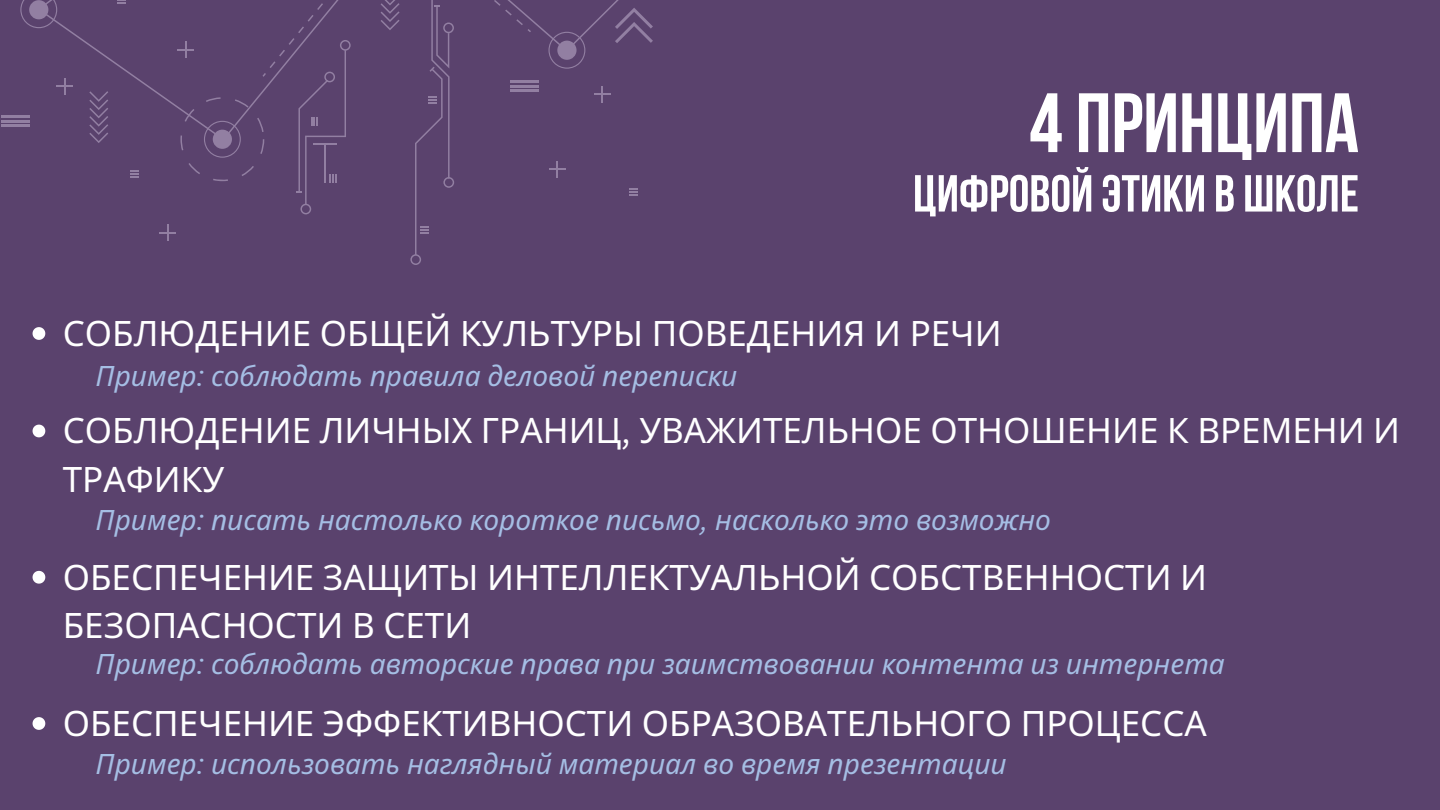
<style>
.page{position:relative;width:1440px;height:810px;background:#5a426d}
.page>*{position:absolute;margin:0;border:0;box-sizing:border-box;transform-origin:0 0}
.t1{font:700 84px "Bebas Neue";color:#fff}
.t2{font:700 52px "Bebas Neue";color:#fff}
.t3{font:35px/48.8px "Noto Sans";color:#fff}
.t4{font:italic 28px "Noto Sans";color:#a5bee4}
.s1{font-family:"Canva Sans"}
</style>
<div class="page">
<svg style="left:38px;top:0;width:581px;height:108px"></svg>
<svg style="left:20px;top:0;width:37px;height:28px"></svg>
<svg style="left:548px;top:32px;width:37px;height:37px"></svg>
<svg style="left:472px;top:0;width:59px;height:32px"></svg>
<svg style="left:615px;top:8px;width:38px;height:35px"></svg>
<svg style="left:381px;top:0;width:19px;height:30px"></svg>
<svg style="left:89px;top:91px;width:19px;height:52px"></svg>
<svg style="left:594px;top:86px;width:17px;height:16px"></svg>
<svg style="left:549px;top:161px;width:16px;height:16px"></svg>
<svg style="left:159px;top:225px;width:17px;height:16px"></svg>
<svg style="left:57px;top:78px;width:16px;height:16px"></svg>
<hr style="left:510px;top:80px;width:29px;height:3px;background:#927fa2">
<hr style="left:510px;top:85px;width:29px;height:2px;background:#927fa2">
<hr style="left:510px;top:89px;width:29px;height:3px;background:#927fa2">
<hr style="left:1px;top:116px;width:28px;height:2px;background:#927fa2">
<hr style="left:1px;top:120px;width:28px;height:3px;background:#927fa2">
<hr style="left:1px;top:124px;width:28px;height:3px;background:#927fa2">
<svg style="left:118px;top:0;width:8px;height:4px"></svg>
<svg style="left:630px;top:189px;width:8px;height:7px"></svg>
<svg style="left:131px;top:171px;width:8px;height:7px"></svg>
<svg style="left:410px;top:0;width:44px;height:265px"></svg>
<svg style="left:177px;top:0;width:174px;height:214px"></svg>
<hr style="left:313px;top:143px;width:24px;height:2px;background:#927fa2">
<hr style="left:324px;top:144px;width:2px;height:38px;background:#927fa2">
<svg style="left:33px;top:327px;width:12px;height:13px"></svg>
<svg style="left:33px;top:425px;width:12px;height:12px"></svg>
<svg style="left:33px;top:571px;width:12px;height:13px"></svg>
<svg style="left:33px;top:717px;width:12px;height:13px"></svg>
<p class="t1" style="left:1029px;top:89px;width:331px">4 принципа</p>
<p class="t2" style="left:913px;top:173px;width:448px">цифровой этики в школе</p>
<p class="t3" style="left:63px;top:308px;width:940px">СОБЛЮДЕНИЕ ОБЩЕЙ КУЛЬТУРЫ ПОВЕДЕНИЯ И РЕЧИ</p>
<p class="t4" style="left:96px;top:356px;width:643px">Пример<span class="s1">:</span> соблюдать правила деловой переписки</p>
<p class="t3" style="left:63px;top:405px;width:1339px">СОБЛЮДЕНИЕ ЛИЧНЫХ ГРАНИЦ<span class="s1">,</span> УВАЖИТЕЛЬНОЕ ОТНОШЕНИЕ К ВРЕМЕНИ И<br>ТРАФИКУ</p>
<p class="t4" style="left:96px;top:500px;width:957px">Пример<span class="s1">:</span> писать настолько короткое письмо<span class="s1">,</span> насколько это возможно</p>
<p class="t3" style="left:63px;top:552px;width:1146px">ОБЕСПЕЧЕНИЕ ЗАЩИТЫ ИНТЕЛЛЕКТУАЛЬНОЙ СОБСТВЕННОСТИ И<br>БЕЗОПАСНОСТИ В СЕТИ</p>
<p class="t4" style="left:96px;top:644px;width:1131px">Пример<span class="s1">:</span> соблюдать авторские права при заимствовании контента из интернета</p>
<p class="t3" style="left:63px;top:698px;width:1146px">ОБЕСПЕЧЕНИЕ ЭФФЕКТИВНОСТИ ОБРАЗОВАТЕЛЬНОГО ПРОЦЕССА</p>
<p class="t4" style="left:96px;top:745px;width:913px">Пример<span class="s1">:</span> использовать наглядный материал во время презентации</p>
</div>
